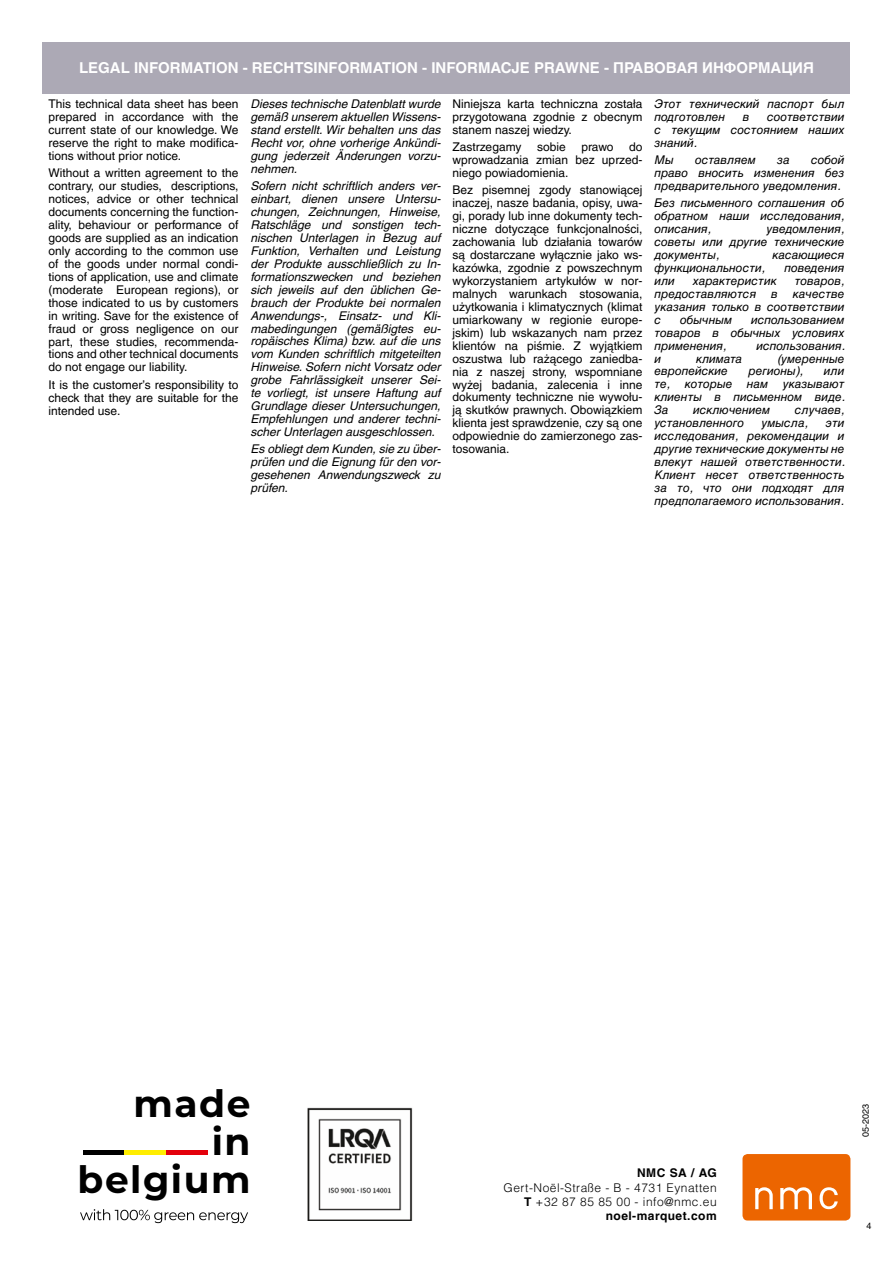
<style>
.page{position:relative;width:893px;height:1263px;background:#fff}
.page>*{position:absolute;margin:0;border:0;box-sizing:border-box;transform-origin:0 0}
.t1{font:700 37.65px/37.7px "Montserrat";letter-spacing:.04em;color:#000;text-align:right}
.t2{font:700 15px "Helvetica LT Pro";color:#fff}
.t3{font:italic 12px/12.9px "Helvetica LT Pro";color:#000;text-align:justify}
.t4{font:12px/12.9px "Helvetica LT Pro";color:#000;text-align:justify}
.t5{font:300 12px/14.4px "Helvetica LT Pro";letter-spacing:.04em;color:#000;text-align:right}
.t6{font:700 12px "Helvetica LT Pro";letter-spacing:.04em;color:#000}
.t7{font:9px "Helvetica LT Pro";color:#000}
.s1{font-weight:700}
</style>
<div class="page">
<div style="left:742px;top:1154px;width:108px;height:66px;background:#ec6500;border-radius:5px"></div>
<svg style="left:755px;top:1187px;width:83px;height:22px"></svg>
<div style="left:43px;top:43px;width:807px;height:51px;background:#aca9b5"></div>
<div style="left:83px;top:1150px;width:42px;height:5px;background:#000"></div>
<div style="left:125px;top:1150px;width:41px;height:5px;background:#ffed00"></div>
<div style="left:166px;top:1150px;width:41px;height:5px;background:#e3000b"></div>
<svg style="left:80px;top:1209px;width:168px;height:14px"></svg>
<img style="left:307px;top:1107px;width:106px;height:113px">
<p class="t2" style="left:79px;top:59px;width:736px">LEGAL INFORMATION - RECHTSINFORMATION - INFORMACJE PRAWNE - ПРАВОВАЯ ИНФОРМАЦИЯ</p>
<p class="t4" style="left:49px;top:97px;width:191px">This technical data sheet has been prepared in accordance with the current state of our knowledge. We reserve the right to make modifica&shy;tions without prior notice.</p>
<p class="t4" style="left:49px;top:166px;width:191px">Without a written agreement to the contrary, our studies, descriptions, notices, advice or other technical documents concerning the function&shy;ality, behaviour or performance of goods are supplied as an indication only according to the common use of the goods under normal condi&shy;tions of application, use and climate (moderate European regions), or those indicated to us by customers in writing. Save for the existence of fraud or gross negligence on our part, these studies, recommenda&shy;tions and other technical documents do not engage our liability.</p>
<p class="t4" style="left:49px;top:378px;width:191px">It is the customer’s responsibility to check that they are suitable for the intended use.</p>
<p class="t3" style="left:654px;top:97px;width:191px">Этот технический паспорт был подготовлен</p>
<p class="t4" style="left:452px;top:97px;width:191px">Niniejsza karta techniczna została przygotowana zgodnie z obecnym stanem naszej wiedzy.</p>
<p class="t4" style="left:452px;top:140px;width:70px">Zastrzegamy</p>
<p class="t4" style="left:537px;top:140px;width:30px">sobie</p>
<p class="t4" style="left:581px;top:140px;width:34px">prawo</p>
<p class="t3" style="left:250px;top:97px;width:192px">Dieses technische Datenblatt wurde gemäß unserem aktuellen Wissens&shy;stand erstellt. Wir behalten uns das Recht vor, ohne vorherige Ankündi&shy;gung jederzeit Änderungen vorzu&shy;nehmen.</p>
<p class="t3" style="left:250px;top:179px;width:192px">Sofern nicht schriftlich anders ver&shy;einbart, dienen unsere Untersu&shy;chungen, Zeichnungen, Hinweise, Ratschläge und sonstigen tech&shy;nischen Unterlagen in Bezug auf Funktion, Verhalten und Leistung der Produkte ausschließlich zu In&shy;formationszwecken und beziehen sich jeweils auf den üblichen Ge&shy;brauch der Produkte bei normalen Anwendungs-, Einsatz- und Kli&shy;mabedingungen (gemäßigtes eu&shy;ropäisches Klima) bzw. auf die uns vom Kunden schriftlich mitgeteilten Hinweise. Sofern nicht Vorsatz oder grobe Fahrlässigkeit unserer Sei&shy;te vorliegt, ist unsere Haftung auf Grundlage dieser Untersuchungen, Empfehlungen und anderer techni&shy;scher Unterlagen ausgeschlossen.</p>
<p class="t3" style="left:250px;top:443px;width:192px">Es obliegt dem Kunden, sie zu über&shy;prüfen und die Eignung für den vor&shy;gesehenen Anwendungszweck zu prüfen.</p>
<p class="t3" style="left:654px;top:110px;width:191px;text-indent:113px">соответствии с текущим состоянием наших знаний.</p>
<p class="t3" style="left:654px;top:153px;width:21px">Мы</p>
<p class="t3" style="left:695px;top:153px;width:62px">оставляем</p>
<p class="t3" style="left:777px;top:153px;width:14px">за</p>
<p class="t3" style="left:743px;top:110px;width:8px">в</p>
<p class="t4" style="left:452px;top:140px;width:191px;text-indent:177px">do wprowadzania zmian bez uprzed&shy;niego powiadomienia.</p>
<p class="t4" style="left:452px;top:184px;width:191px">Bez pisemnej zgody stanowiącej inaczej, nasze badania, opisy, uwa&shy;gi, porady lub inne dokumenty tech&shy;niczne dotyczące funkcjonalności, zachowania lub działania towarów są dostarczane wyłącznie jako ws&shy;kazówka, zgodnie z powszechnym wykorzystaniem artykułów w nor&shy;malnych warunkach stosowania, użytkowania i klimatycznych (klimat umiarkowany w regionie europe&shy;jskim) lub wskazanych nam przez klientów na piśmie. Z wyjątkiem oszustwa lub rażącego zaniedba&shy;nia z naszej strony, wspomniane wyżej badania, zalecenia i inne dokumenty techniczne nie wywołu&shy;ją skutków prawnych. Obowiązkiem klienta jest sprawdzenie, czy są one odpowiednie do zamierzonego zas&shy;tosowania.</p>
<p class="t3" style="left:654px;top:153px;width:191px;text-indent:157px">собой право вносить изменения без предварительного уведомления.</p>
<p class="t3" style="left:654px;top:196px;width:191px">Без письменного соглашения об обратном наши исследования, описания,</p>
<p class="t3" style="left:654px;top:222px;width:191px;text-indent:112px">уведомления, советы или другие технические документы,</p>
<p class="t3" style="left:772px;top:248px;width:74px">касающиеся</p>
<p class="t3" style="left:654px;top:261px;width:112px">функциональности,</p>
<p class="t3" style="left:784px;top:261px;width:62px">поведения</p>
<p class="t3" style="left:654px;top:274px;width:22px">или</p>
<p class="t3" style="left:693px;top:274px;width:85px">характеристик</p>
<p class="t3" style="left:654px;top:274px;width:191px;text-indent:140px">товаров, предоставляются в качестве указания только в соответствии с</p>
<p class="t3" style="left:680px;top:313px;width:53px">обычным</p>
<p class="t3" style="left:654px;top:313px;width:191px;text-indent:97px">использованием товаров в обычных условиях применения,</p>
<p class="t3" style="left:756px;top:339px;width:90px">использования.</p>
<p class="t3" style="left:654px;top:352px;width:8px">и</p>
<p class="t3" style="left:696px;top:352px;width:48px">климата</p>
<p class="t3" style="left:777px;top:352px;width:69px">(умеренные</p>
<p class="t3" style="left:654px;top:365px;width:75px">европейские</p>
<p class="t3" style="left:749px;top:365px;width:56px">регионы),</p>
<p class="t3" style="left:654px;top:365px;width:192px;text-indent:169px">или те, которые нам указывают клиенты в письменном виде.<br>За</p>
<p class="t3" style="left:693px;top:404px;width:78px">исключением</p>
<p class="t3" style="left:795px;top:404px;width:51px">случаев,</p>
<p class="t3" style="left:654px;top:417px;width:91px">установленного</p>
<p class="t3" style="left:761px;top:417px;width:48px">умысла,</p>
<p class="t3" style="left:654px;top:417px;width:192px;text-indent:171px">эти исследования, рекомендации и другие технические документы не влекут нашей ответственности.<br>Клиент несет ответственность за то, что они подходят для предполагаемого использования.</p>
<h1 class="t1" style="left:133px;top:1083px;width:119px">made</h1>
<h1 class="t1" style="left:78px;top:1121px;width:174px">in belgium</h1>
<p class="t6" style="left:637px;top:1166px;width:81px">NMC SA / AG</p>
<p class="t5" style="left:504px;top:1180px;width:215px">Gert-Noël-Straße - B - 4731 Eynatten<br><span class="s1">T</span> +32 87 85 85 00 - info@nmc.eu <span class="s1">noel-marquet.com</span></p>
<p class="t7" style="left:860px;top:1137px;width:35px;rotate:-90deg">05-2023</p>
<p class="t7" style="left:866px;top:1221px;width:7px">4</p>
</div>
